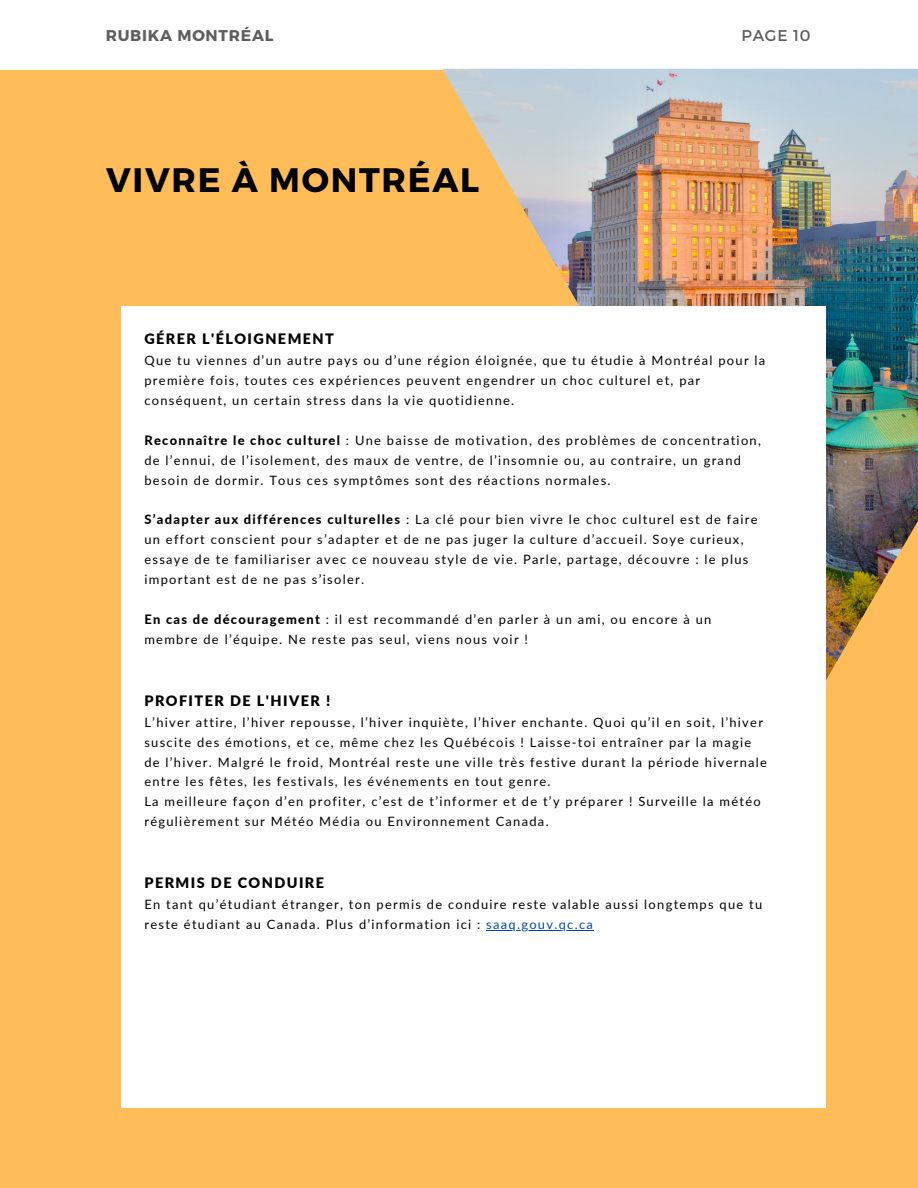
<style>
.page{position:relative;width:918px;height:1188px;background:#ffbd59}
.page>*{position:absolute;margin:0;border:0;box-sizing:border-box;transform-origin:0 0}
.t1{font:700 33.9px "Montserrat";letter-spacing:.05em;color:#000}
.t2{font:700 15.6px "Montserrat";letter-spacing:.05em;color:#5e5e5e}
.t3{font:15.6px "Montserrat";letter-spacing:.05em;color:#5e5e5e}
.t4{font:900 14.4px "Lato";letter-spacing:.1em;color:#000}
.t5{font:12.9px/20px "Lato";letter-spacing:.1em;color:#000}
.s1{font-weight:800}
.s2{color:#004aad}
</style>
<div class="page">
<div style="left:0;top:0;width:918px;height:70px;background:#fff"></div>
<img style="left:442px;top:69px;width:476px;height:611px">
<div style="left:122px;top:307px;width:704px;height:801px;background:#fff"></div>
<hr style="left:486px;top:930px;width:108px;height:1px;background:#004aad">
<p class="t2" style="left:106px;top:25px;width:169px">RUBIKA MONTRÉAL</p>
<p class="t3" style="left:741px;top:25px;width:71px">PAGE 10</p>
<h1 class="t1" style="left:106px;top:158px;width:375px">VIVRE À MONTRÉAL</h1>
<p class="t4" style="left:144px;top:330px;width:191px">GÉRER L'ÉLOIGNEMENT</p>
<p class="t5" style="left:144px;top:350px;width:622px">Que tu viennes d’un autre pays ou d’une région éloignée, que tu étudie à Montréal pour la première fois, toutes ces expériences peuvent engendrer un choc culturel et, par conséquent, un certain stress dans la vie quotidienne.</p>
<p class="t5" style="left:144px;top:430px;width:618px"><span class="s1">Reconnaître le choc culturel</span> : Une baisse de motivation, des problèmes de concentration, de l’ennui, de l’isolement, des maux de ventre, de l’insomnie ou, au contraire, un grand besoin de dormir. Tous ces symptômes sont des réactions normales.</p>
<p class="t5" style="left:144px;top:509px;width:615px"><span class="s1">S’adapter aux différences culturelles</span> : La clé pour bien vivre le choc culturel est de faire un effort conscient pour s’adapter et de ne pas juger la culture d’accueil. Soye curieux, essaye de te familiariser avec ce nouveau style de vie. Parle, partage, découvre : le plus important est de ne pas s’isoler.</p>
<p class="t5" style="left:144px;top:609px;width:569px"><span class="s1">En cas de découragement</span> : il est recommandé d’en parler à un ami, ou encore à un membre de l’équipe. Ne reste pas seul, viens nous voir !</p>
<p class="t4" style="left:144px;top:692px;width:187px">PROFITER DE L'HIVER !</p>
<p class="t5" style="left:144px;top:712px;width:624px">L’hiver attire, l’hiver repousse, l’hiver inquiète, l’hiver enchante. Quoi qu’il en soit, l’hiver suscite des émotions, et ce, même chez les Québécois ! Laisse-toi entraîner par la magie de l’hiver. Malgré le froid, Montréal reste une ville très festive durant la période hivernale entre les fêtes, les festivals, les événements en tout genre.<br>La meilleure façon d’en profiter, c’est de t’informer et de t’y préparer ! Surveille la météo régulièrement sur Météo Média ou Environnement Canada.</p>
<p class="t4" style="left:144px;top:874px;width:181px">PERMIS DE CONDUIRE</p>
<p class="t5" style="left:144px;top:894px;width:619px">En tant qu’étudiant étranger, ton permis de conduire reste valable aussi longtemps que tu reste étudiant au Canada. Plus d’information ici : <span class="s2">saaq.gouv.qc.ca</span></p>
</div>
